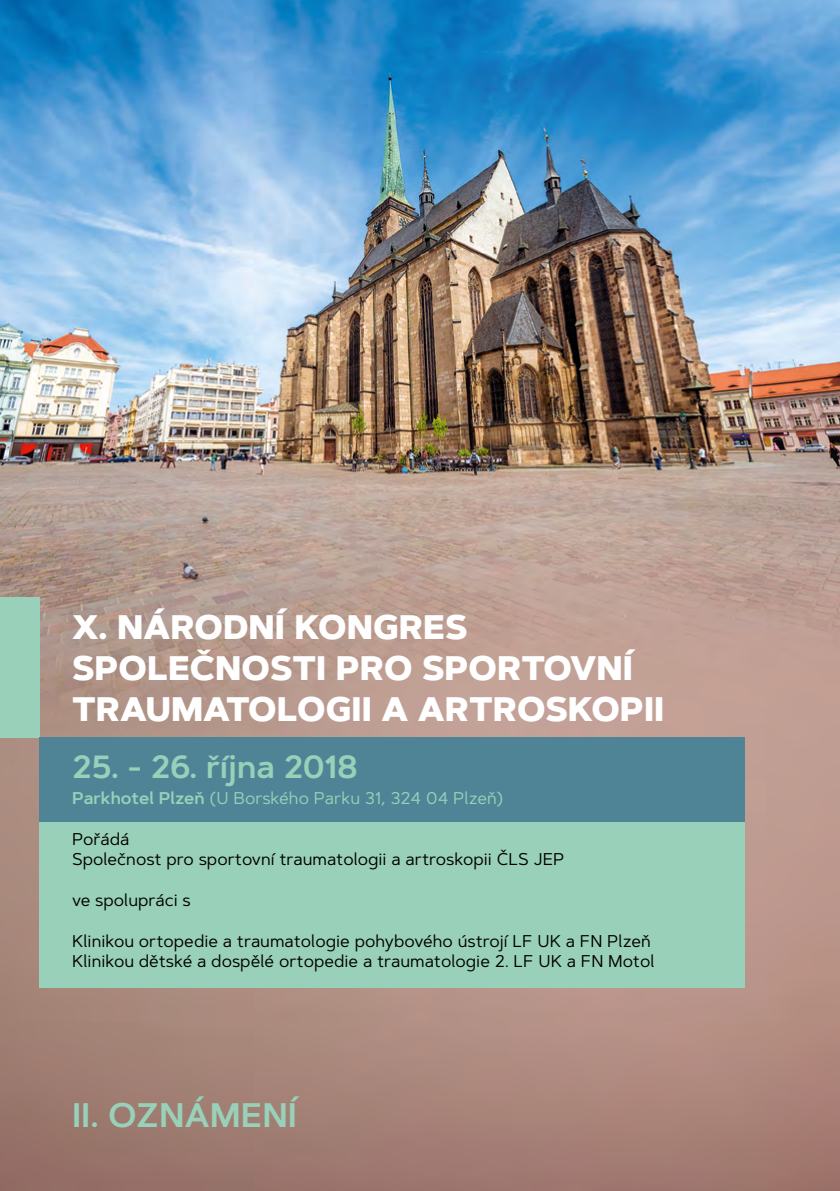
<style>
.page{position:relative;width:840px;height:1191px;background:#fff}
.page>*{position:absolute;margin:0;border:0;box-sizing:border-box;transform-origin:0 0}
.t1{font:800 34px/40.8px "Artegra Sans";color:#fff}
.t2{font:600 34px "Artegra Sans";color:#99d0b9}
.t3{font:600 32px "Artegra Sans";color:#99d0b9}
.t4{font:17px "Artegra Sans";color:#000}
.t5{font:17px "Artegra Sans";color:#99d0b9}
.s1{font-weight:600}
</style>
<div class="page">
<img style="left:0;top:0;width:839px;height:1191px">
<div style="left:0;top:597px;width:40px;height:140px;background:#99d0b9"></div>
<div style="left:40px;top:737px;width:704px;height:85px;background:#4f8496"></div>
<div style="left:40px;top:822px;width:704px;height:166px;background:#99d0b9"></div>
<p class="t1" style="left:72px;top:607px;width:593px">X. NÁRODNÍ KONGRES<br>SPOLEČNOSTI PRO SPORTOVNÍ<br>TRAUMATOLOGII A ARTROSKOPII</p>
<p class="t3" style="left:72px;top:743px;width:287px">25. - 26. října 2018</p>
<p class="t5" style="left:72px;top:786px;width:432px"><span class="s1">Parkhotel Plzeň</span> (U Borského Parku 31, 324 04 Plzeň)</p>
<p class="t4" style="left:72px;top:827px;width:59px">Pořádá</p>
<p class="t4" style="left:72px;top:847px;width:494px">Společnost pro sportovní traumatologii a artroskopii ČLS JEP</p>
<p class="t4" style="left:72px;top:888px;width:120px">ve spolupráci s</p>
<p class="t4" style="left:72px;top:929px;width:580px">Klinikou ortopedie a traumatologie pohybového ústrojí LF UK a FN Plzeň</p>
<p class="t4" style="left:72px;top:949px;width:583px">Klinikou dětské a dospělé ortopedie a traumatologie 2. LF UK a FN Motol</p>
<p class="t2" style="left:72px;top:1090px;width:226px">II. OZNÁMENÍ</p>
</div>
